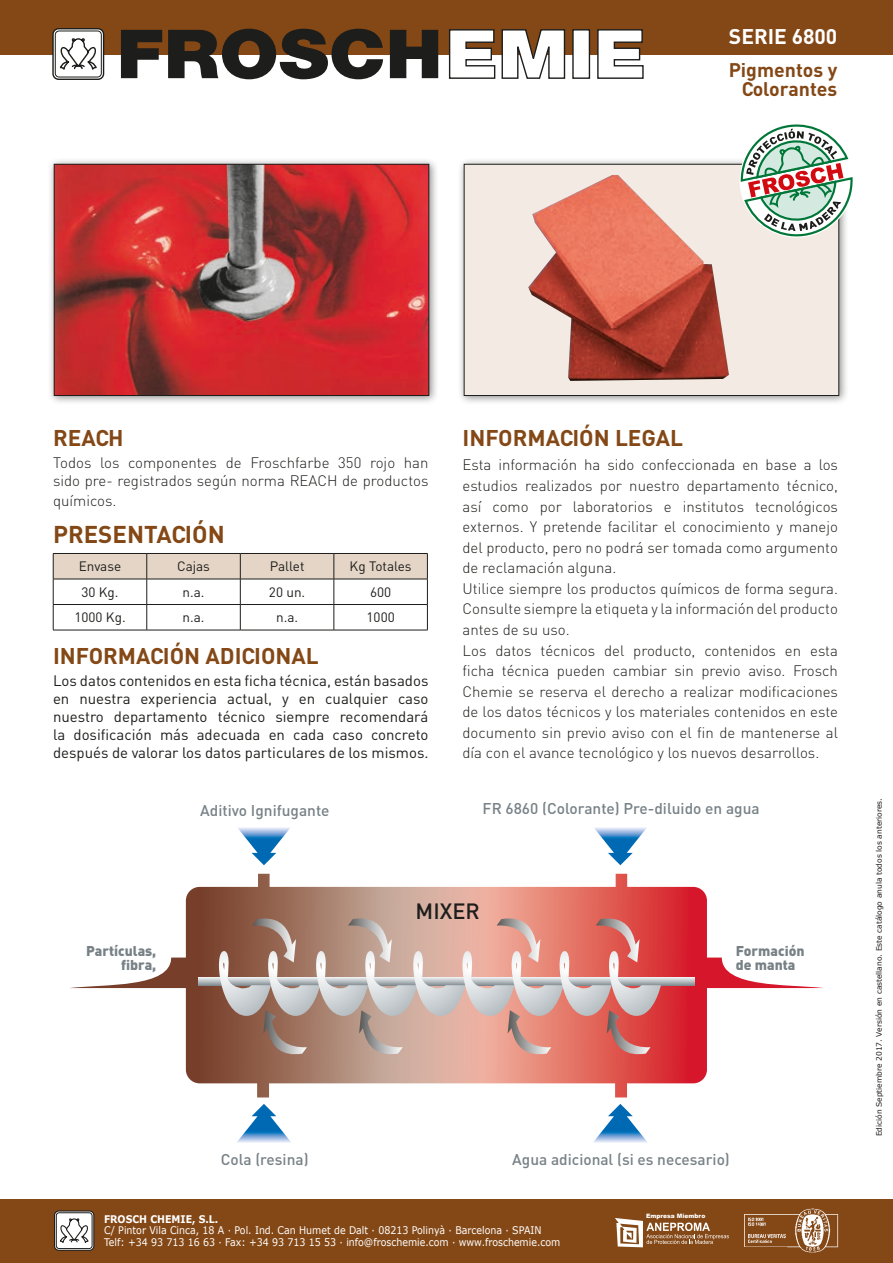
<style>
.page{position:relative;width:893px;height:1263px;background:#fff}
.page>*{position:absolute;margin:0;border:0;box-sizing:border-box;transform-origin:0 0}
.t1{font:700 24px "DIN";color:#844816}
.t2{font:700 22.5px "DIN";color:#844816}
.t3{font:500 21.9px "DIN";color:#1d1d1b}
.t4{font:700 21px "DIN";color:#fff}
.t5{font:700 19.5px/19.5px "DIN";color:#844816;text-align:right}
.t6{font:500 15.45px "DIN";color:#778186}
.t7{font:300 15px/20.5px "DIN";color:#1d1d1b}
.t8{font:15px/18px "DIN";color:#1d1d1b;text-align:justify}
.t9{font:900 14.1px/14.1px "DIN";color:#778186;text-align:right}
.t10{font:13.5px "DIN";color:#1d1d1b}
.t11{font:10.5px/11.2px "Verdana";color:#fff;scale:.9 1}
.t12{font:700 10.5px "Verdana";color:#fff;scale:.9 1}
.t13{font:7.5px "Verdana";color:#1d1d1b}
.t14{font:900 6px "Arial";color:#fff}
</style>
<div class="page">
<svg style="left:53px;top:553px;width:375px;height:77px"></svg>
<hr style="left:53px;top:630px;width:94px;height:1px;background:#1d1d1b">
<hr style="left:147px;top:630px;width:93px;height:1px;background:#1d1d1b">
<hr style="left:240px;top:630px;width:94px;height:1px;background:#1d1d1b">
<hr style="left:334px;top:630px;width:94px;height:1px;background:#1d1d1b">
<div style="left:0;top:1199px;width:893px;height:64px;background:#844816"></div>
<div style="left:55px;top:1211px;width:39px;height:39px;background:#fff;border-radius:4px"></div>
<div style="left:54px;top:1210px;width:40px;height:41px;border:1px solid #1d1d1b;border-radius:4px"></div>
<svg style="left:60px;top:1218px;width:29px;height:25px"></svg>
<div style="left:56px;top:1212px;width:36px;height:37px;border:1px solid #1d1d1b;border-radius:3px"></div>
<svg style="left:615px;top:1218px;width:114px;height:29px"></svg>
<img style="left:744px;top:1208px;width:95px;height:45px">
<div style="left:0;top:0;width:893px;height:54px;background:#844816"></div>
<svg style="left:121px;top:30px;width:41px;height:48px"></svg>
<svg style="left:168px;top:29px;width:215px;height:50px"></svg>
<svg style="left:390px;top:30px;width:48px;height:48px"></svg>
<svg style="left:448px;top:29px;width:196px;height:50px"></svg>
<svg style="left:53px;top:29px;width:51px;height:50px"></svg>
<div style="left:52px;top:28px;width:52px;height:52px;border:1px solid #1d1d1b;border-radius:6px"></div>
<svg style="left:59px;top:37px;width:38px;height:33px"></svg>
<div style="left:55px;top:31px;width:47px;height:46px;border:1px solid #1d1d1b;border-radius:4px"></div>
<div style="left:457px;top:157px;width:392px;height:248px;background:#1d1d1b;opacity:.5"></div>
<div style="left:464px;top:164px;width:375px;height:231px;background:#f3ebe3"></div>
<img style="left:528px;top:175px;width:201px;height:206px">
<div style="left:464px;top:164px;width:375px;height:232px;border:1px solid #1d1d1b"></div>
<div style="left:47px;top:157px;width:392px;height:248px;background:#1d1d1b;opacity:.5"></div>
<img style="left:56px;top:166px;width:371px;height:228px">
<div style="left:54px;top:164px;width:375px;height:232px;border:1px solid #1d1d1b"></div>
<svg style="left:70px;top:874px;width:753px;height:223px"></svg>
<svg style="left:238px;top:827px;width:52px;height:38px"></svg>
<svg style="left:594px;top:827px;width:53px;height:38px"></svg>
<svg style="left:593px;top:1104px;width:55px;height:39px"></svg>
<svg style="left:237px;top:1104px;width:54px;height:39px"></svg>
<svg style="left:198px;top:977px;width:497px;height:8px"></svg>
<svg style="left:213px;top:918px;width:448px;height:139px;background:#c7988e"></svg>
<svg style="left:739px;top:124px;width:114px;height:117px"></svg>
<h3 class="t4" style="left:729px;top:23px;width:110px">SERIE 6800</h3>
<h3 class="t5" style="left:729px;top:59px;width:110px">Pigmentos y<br>Colorantes</h3>
<h2 class="t2" style="left:53px;top:423px;width:72px">REACH</h2>
<p class="t7" style="left:53px;top:453px;width:377px;line-height:18px">Todos los componentes de Froschfarbe 350 rojo han sido pre- registrados según norma REACH de productos</p>
<p class="t7" style="left:53px;top:490px;width:65px">químicos.</p>
<h1 class="t1" style="left:53px;top:519px;width:173px">PRESENTACIÓN</h1>
<p class="t10" style="left:79px;top:558px;width:44px">Envase</p>
<p class="t10" style="left:177px;top:558px;width:34px">Cajas</p>
<p class="t10" style="left:270px;top:558px;width:36px">Pallet</p>
<p class="t10" style="left:350px;top:558px;width:63px">Kg Totales</p>
<p class="t10" style="left:81px;top:583px;width:39px">30 Kg.</p>
<p class="t10" style="left:183px;top:583px;width:23px">n.a.</p>
<p class="t10" style="left:269px;top:583px;width:38px">20 un.</p>
<p class="t10" style="left:370px;top:583px;width:23px">600</p>
<p class="t10" style="left:74px;top:609px;width:53px">1000 Kg.</p>
<p class="t10" style="left:183px;top:609px;width:23px">n.a.</p>
<p class="t10" style="left:276px;top:609px;width:23px">n.a.</p>
<p class="t10" style="left:367px;top:609px;width:30px">1000</p>
<h2 class="t2" style="left:53px;top:641px;width:267px">INFORMACIÓN ADICIONAL</h2>
<p class="t8" style="left:53px;top:671px;width:377px">Los datos contenidos en esta ficha técnica, están basados en nuestra experiencia actual, y en cualquier caso nuestro departamento técnico siempre recomendará la dosificación más adecuada en cada caso concreto después de valorar los datos particulares de los mismos.</p>
<h2 class="t2" style="left:462px;top:423px;width:222px">INFORMACIÓN LEGAL</h2>
<p class="t7" style="left:462px;top:455px;width:377px">Esta información ha sido confeccionada en base a los estudios realizados por nuestro departamento técnico, así como por laboratorios e institutos tecnológicos externos. Y pretende facilitar el conocimiento y manejo del producto, pero no podrá ser tomada como argumento de reclamación alguna.<br>Utilice siempre los productos químicos de forma segura.<br>Consulte siempre la etiqueta y la información del producto antes de su uso.<br>Los datos técnicos del producto, contenidos en esta ficha técnica pueden cambiar sin previo aviso. Frosch Chemie se reserva el derecho a realizar modificaciones de los datos técnicos y los materiales contenidos en este documento sin previo aviso con el fin de mantenerse al día con el avance tecnológico y los nuevos desarrollos.</p>
<p class="t6" style="left:200px;top:800px;width:131px">Aditivo Ignifugante</p>
<p class="t6" style="left:483px;top:798px;width:278px">FR 6860 (Colorante) Pre-diluido en agua</p>
<h3 class="t3" style="left:416px;top:897px;width:66px">MIXER</h3>
<p class="t9" style="left:86px;top:943px;width:72px">Partículas, fibra,</p>
<p class="t9" style="left:736px;top:943px;width:70px;text-align:left">Formación de manta</p>
<p class="t6" style="left:221px;top:1150px;width:89px">Cola (resina)</p>
<p class="t6" style="left:512px;top:1150px;width:219px">Agua adicional (si es necesario)</p>
<p class="t12" style="left:104px;top:1212px;width:128px">FROSCH CHEMIE, S.L.</p>
<p class="t11" style="left:104px;top:1225px;width:508px">C/ Pintor Vila Cinca, 18 A · Pol. Ind. Can Humet de Dalt · 08213 Polinyà · Barcelona · SPAIN<br>Telf: +34 93 713 16 63 · Fax: +34 93 713 15 53 · info@froschemie.com · www.froschemie.com</p>
<p class="t14" style="left:646px;top:1212px;width:61px">Empresa Miembro</p>
<p class="t13" style="left:874px;top:1136px;width:340px;rotate:-90deg">Edición Septiembre 2017. Versión en castellano. Este catálogo anula todos los anteriores.</p>
</div>
